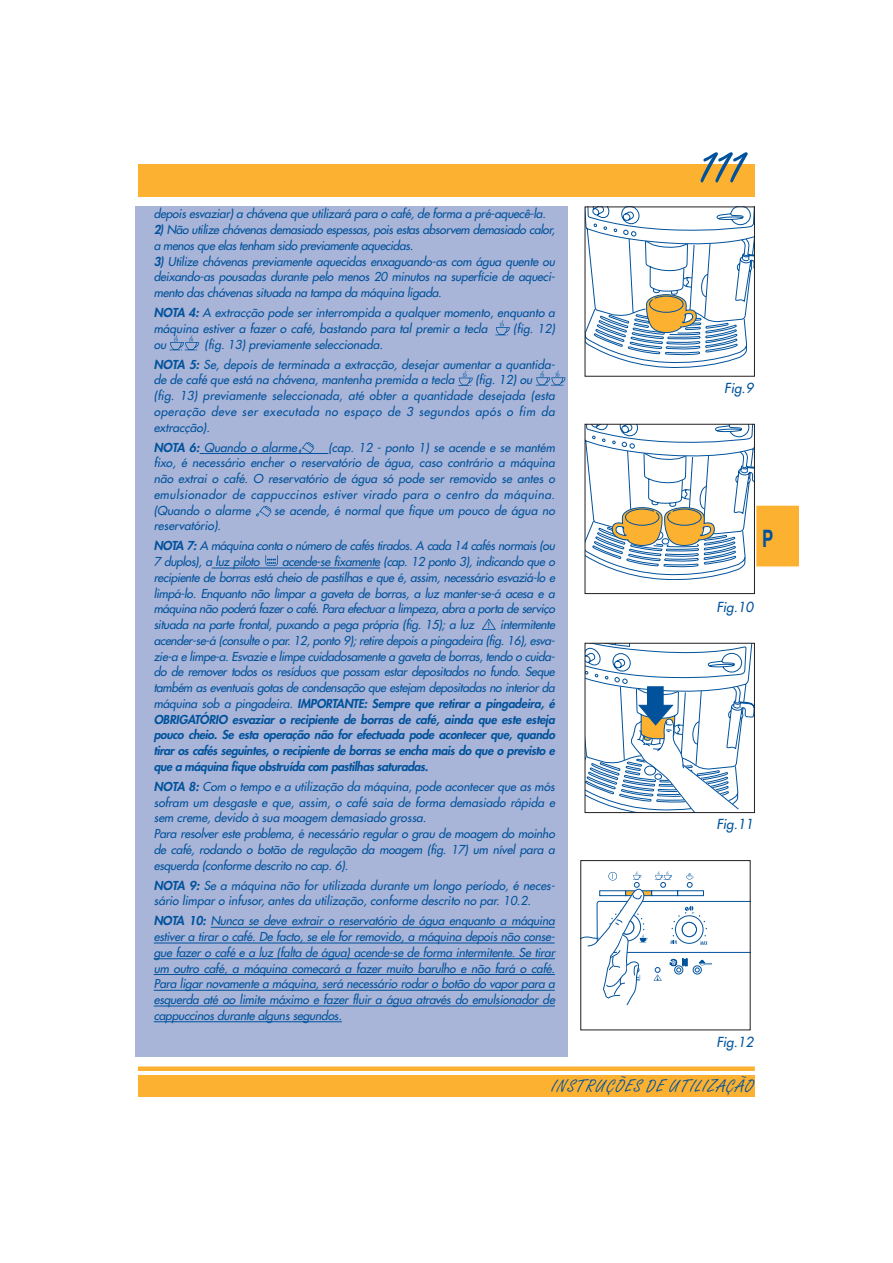
<style>
.page{position:relative;width:893px;height:1263px;background:#fff}
.page>*{position:absolute;margin:0;border:0;box-sizing:border-box;transform-origin:0 0}
.t1{font:60px "Freestyle Script";color:#00529c}
.t2{font:700 24px "Helvetica";color:#00529c;scale:.7 1}
.t3{font:18px "Freestyle Script";letter-spacing:.065em;color:#00529c}
.t4{font:italic 13.5px "Futura";color:#00529c}
.t5{font:italic 12px/15.8px "Futura";color:#00529c;text-align:justify}
.t6{font:italic 12px/15.8px "Futura";letter-spacing:-.03em;color:#00529c}
.t7{font:italic 12px "Futura";letter-spacing:-.02em;color:#00529c}
.s1{font-weight:800}
</style>
<div class="page">
<div style="left:138px;top:1075px;width:616px;height:22px;background:#fcb131"></div>
<div style="left:138px;top:164px;width:616px;height:33px;background:#fcb131"></div>
<div style="left:138px;top:1066px;width:616px;height:5px;background:#fcb131"></div>
<svg style="left:586px;top:209px;width:166px;height:159px"></svg>
<svg style="left:586px;top:424px;width:212px;height:156px"></svg>
<div style="left:584px;top:424px;width:170px;height:170px;border:1px solid #231f20"></div>
<div style="left:135px;top:207px;width:432px;height:850px;background:#a9b5d8"></div>
<hr style="left:204px;top:453px;width:78px;height:1px;background:#00529c">
<hr style="left:282px;top:453px;width:46px;height:1px;background:#00529c">
<hr style="left:212px;top:568px;width:168px;height:1px;background:#00529c">
<hr style="left:211px;top:927px;width:132px;height:1px;background:#00529c">
<svg style="left:343px;top:927px;width:20px;height:1px"></svg>
<hr style="left:363px;top:927px;width:192px;height:1px;background:#00529c">
<hr style="left:154px;top:943px;width:205px;height:1px;background:#00529c">
<hr style="left:359px;top:943px;width:192px;height:1px;background:#00529c">
<hr style="left:154px;top:958px;width:282px;height:1px;background:#00529c">
<hr style="left:436px;top:958px;width:41px;height:1px;background:#00529c">
<hr style="left:477px;top:958px;width:78px;height:1px;background:#00529c">
<hr style="left:154px;top:974px;width:38px;height:1px;background:#00529c">
<hr style="left:192px;top:974px;width:243px;height:1px;background:#00529c">
<hr style="left:435px;top:974px;width:120px;height:1px;background:#00529c">
<hr style="left:154px;top:990px;width:251px;height:1px;background:#00529c">
<hr style="left:405px;top:990px;width:150px;height:1px;background:#00529c">
<hr style="left:154px;top:1006px;width:32px;height:1px;background:#00529c">
<hr style="left:186px;top:1006px;width:369px;height:1px;background:#00529c">
<hr style="left:154px;top:1021px;width:188px;height:1px;background:#00529c">
<svg style="left:299px;top:442px;width:15px;height:11px"></svg>
<svg style="left:256px;top:506px;width:15px;height:11px"></svg>
<svg style="left:495px;top:320px;width:15px;height:15px"></svg>
<svg style="left:169px;top:335px;width:30px;height:15px"></svg>
<svg style="left:458px;top:371px;width:14px;height:15px"></svg>
<svg style="left:535px;top:371px;width:30px;height:15px"></svg>
<svg style="left:265px;top:555px;width:13px;height:11px"></svg>
<svg style="left:586px;top:645px;width:166px;height:166px"></svg>
<div style="left:647px;top:687px;width:16px;height:21px;background:#00529c"></div>
<div style="left:647px;top:686px;width:16px;height:22px;border:1px solid #00529c"></div>
<div style="left:584px;top:643px;width:170px;height:170px;border:1px solid #231f20"></div>
<svg style="left:582px;top:871px;width:166px;height:134px"></svg>
<svg style="left:482px;top:619px;width:13px;height:11px"></svg>
<h1 class="t1" style="left:699px;top:145px;width:46px">111</h1>
<p class="t7" style="left:154px;top:208px;width:393px">depois esvaziar) a chávena que utilizará para o café, de forma a pré-aquecê-la.</p>
<p class="t6" style="left:154px;top:223px;width:402px"><span class="s1">2)</span> Não utilize chávenas demasiado espessas, pois estas absorvem demasiado calor, a menos que elas tenham sido previamente aquecidas.</p>
<p class="t5" style="left:154px;top:254px;width:402px"><span class="s1">3)</span> Utilize chávenas previamente aquecidas enxaguando-as com água quente ou deixando-as pousadas durante pelo menos 20 minutos na superfície de aqueci&shy;mento das chávenas situada na tampa da máquina ligada.</p>
<p class="t5" style="left:154px;top:306px;width:402px"><span class="s1">NOTA 4:</span> A extracção pode ser interrompida a qualquer momento, enquanto a máquina estiver a fazer o café, bastando para tal premir a tecla</p>
<p class="t5" style="left:513px;top:321px;width:43px">(fig. 12)</p>
<p class="t5" style="left:154px;top:335px;width:402px;line-height:20px;text-indent:51px">(fig. 13) previamente seleccionada.<br><span class="s1">NOTA 5:</span> Se, depois de terminada a extracção, desejar aumentar a quantida-</p>
<p class="t5" style="left:154px;top:373px;width:302px">de de café que está na chávena, mantenha premida a tecla</p>
<p class="t5" style="left:154px;top:337px;width:14px">ou</p>
<p class="t5" style="left:154px;top:373px;width:402px;text-align:left;text-indent:322px">(fig. 12) ou (fig. 13) previamente seleccionada, até obter a quantidade desejada (esta operação deve ser executada no espaço de 3 segundos após o fim da extracção).</p>
<p class="t5" style="left:154px;top:440px;width:145px"><span class="s1">NOTA 6:</span> Quando o alarme</p>
<p class="t5" style="left:154px;top:440px;width:402px;text-indent:175px">(cap. 12 - ponto 1) se acende e se mantém fixo, é necessário encher o reservatório de água, caso contrário a máquina não extrai o café. O reservatório de água só pode ser removido se antes o emulsionador de cappuccinos estiver virado para o centro da máquina. (Quando o alarme</p>
<p class="t5" style="left:274px;top:503px;width:282px">se acende, é normal que fique um pouco de água no</p>
<p class="t6" style="left:154px;top:517px;width:402px;line-height:20px">reservatório).<br><span class="s1">NOTA 7:</span> A máquina conta o número de cafés tirados. A cada 14 cafés normais (ou</p>
<p class="t6" style="left:154px;top:555px;width:107px">7 duplos), a luz piloto</p>
<p class="t5" style="left:154px;top:555px;width:402px;text-indent:128px">acende-se fixamente (cap. 12 ponto 3), indicando que o recipiente de borras está cheio de pastilhas e que é, assim, necessário esvaziá-lo e limpá-lo. Enquanto não limpar a gaveta de borras, a luz manter-se-á acesa e a máquina não poderá fazer o café. Para efectuar a limpeza, abra a porta de serviço situada na parte frontal, puxando a pega própria (fig. 15); a luz</p>
<p class="t5" style="left:154px;top:618px;width:402px;text-indent:346px">intermitente acender-se-á (consulte o par. 12, ponto 9); retire depois a pingadeira (fig. 16), esva&shy;zie-a e limpe-a. Esvazie e limpe cuidadosamente a gaveta de borras, tendo o cuida&shy;do de remover todos os resíduos que possam estar depositados no fundo. Seque também as eventuais gotas de condensação que estejam depositadas no interior da máquina sob a pingadeira. <span class="s1">IMPORTANTE: Sempre que retirar a pingadeira, é OBRIGATÓRIO esvaziar o recipiente de borras de café, ainda que este esteja pouco cheio. Se esta operação não for efectuada pode acontecer que, quando tirar os cafés seguintes, o recipiente de borras se encha mais do que o previsto e que a máquina fique obstruída com pastilhas saturadas.</span></p>
<p class="t5" style="left:154px;top:779px;width:402px;text-align:left"><span class="s1">NOTA 8:</span> Com o tempo e a utilização da máquina, pode acontecer que as mós sofram um desgaste e que, assim, o café saia de forma demasiado rápida e sem creme, devido à sua moagem demasiado grossa.<br>Para resolver este problema, é necessário regular o grau de moagem do moinho de café, rodando o botão de regulação da moagem (fig. 17) um nível para a esquerda (conforme descrito no cap. 6).</p>
<p class="t5" style="left:154px;top:878px;width:402px"><span class="s1">NOTA 9:</span> Se a máquina não for utilizada durante um longo período, é neces&shy;sário limpar o infusor, antes da utilização, conforme descrito no par. 10.2.</p>
<p class="t5" style="left:154px;top:914px;width:402px"><span class="s1">NOTA 10:</span> Nunca se deve extrair o reservatório de água enquanto a máquina estiver a tirar o café. De facto, se ele for removido, a máquina depois não conse&shy;gue fazer o café e a luz (falta de água) acende-se de forma intermitente. Se tirar um outro café, a máquina começará a fazer muito barulho e não fará o café.<br>Para ligar novamente a máquina, será necessário rodar o botão do vapor para a esquerda até ao limite máximo e fazer fluir a água através do emulsionador de cappuccinos durante alguns segundos.</p>
<p class="t4" style="left:724px;top:381px;width:31px">Fig.9</p>
<h2 class="t2" style="left:762px;top:529px;width:18px">P</h2>
<p class="t4" style="left:716px;top:600px;width:38px">Fig.10</p>
<p class="t4" style="left:716px;top:817px;width:38px">Fig.11</p>
<p class="t4" style="left:716px;top:1035px;width:38px">Fig.12</p>
<h3 class="t3" style="left:551px;top:1080px;width:203px">INSTRUÇÕES DE UTILIZAÇÃO</h3>
</div>
